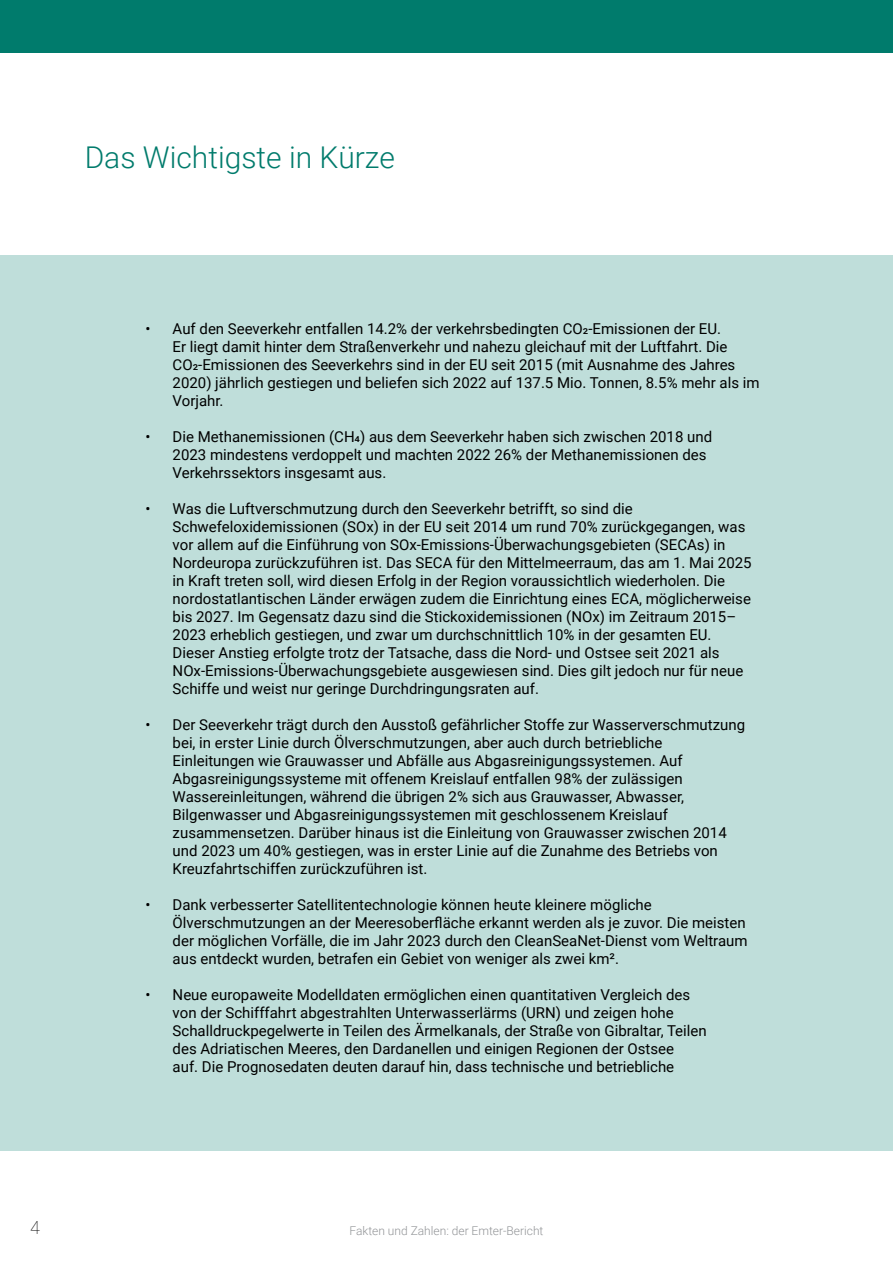
<style>
.page{position:relative;width:893px;height:1263px;background:#fff}
.page>*{position:absolute;margin:0;border:0;box-sizing:border-box;transform-origin:0 0}
.t1{font:300 30px "Roboto";color:#007b6c}
.t2{font:100 18px "Roboto";color:#000}
.t3{font:15px/18px "Roboto";color:#000}
.t4{font:300 12px "Roboto";color:#939598}
</style>
<div class="page">
<div style="left:0;top:0;width:893px;height:53px;background:#007b6c"></div>
<div style="left:0;top:255px;width:893px;height:895px;background:#bfdeda"></div>
<h1 class="t1" style="left:85px;top:136px;width:312px">Das Wichtigste in Kürze</h1>
<p class="t3" style="left:173px;top:319px;width:588px;text-indent:-27px">• Auf den Seeverkehr entfallen 14.2% der verkehrsbedingten CO2-Emissionen der EU.<br>Er liegt damit hinter dem Straßenverkehr und nahezu gleichauf mit der Luftfahrt. Die CO2-Emissionen des Seeverkehrs sind in der EU seit 2015 (mit Ausnahme des Jahres 2020) jährlich gestiegen und beliefen sich 2022 auf 137.5 Mio. Tonnen, 8.5% mehr als im Vorjahr.</p>
<p class="t3" style="left:173px;top:427px;width:541px;text-indent:-27px">• Die Methanemissionen (CH4) aus dem Seeverkehr haben sich zwischen 2018 und<br>2023 mindestens verdoppelt und machten 2022 26% der Methanemissionen des<br>Verkehrssektors insgesamt aus.</p>
<p class="t3" style="left:173px;top:499px;width:580px;text-indent:-27px">• Was die Luftverschmutzung durch den Seeverkehr betrifft, so sind die Schwefeloxidemissionen (SOx) in der EU seit 2014 um rund 70% zurückgegangen, was vor allem auf die Einführung von SOx-Emissions-Überwachungsgebieten (SECAs) in Nordeuropa zurückzuführen ist. Das SECA für den Mittelmeerraum, das am 1. Mai 2025 in Kraft treten soll, wird diesen Erfolg in der Region voraussichtlich wiederholen. Die nordostatlantischen Länder erwägen zudem die Einrichtung eines ECA, möglicherweise bis 2027. Im Gegensatz dazu sind die Stickoxidemissionen (NOx) im Zeitraum 2015– 2023 erheblich gestiegen, und zwar um durchschnittlich 10% in der gesamten EU.<br>Dieser Anstieg erfolgte trotz der Tatsache, dass die Nord- und Ostsee seit 2021 als NOx-Emissions-Überwachungsgebiete ausgewiesen sind. Dies gilt jedoch nur für neue Schiffe und weist nur geringe Durchdringungsraten auf.</p>
<p class="t3" style="left:173px;top:715px;width:574px;text-indent:-27px">• Der Seeverkehr trägt durch den Ausstoß gefährlicher Stoffe zur Wasserverschmutzung bei, in erster Linie durch Ölverschmutzungen, aber auch durch betriebliche Einleitungen wie Grauwasser und Abfälle aus Abgasreinigungssystemen. Auf Abgasreinigungssysteme mit offenem Kreislauf entfallen 98% der zulässigen Wassereinleitungen, während die übrigen 2% sich aus Grauwasser, Abwasser, Bilgenwasser und Abgasreinigungssystemen mit geschlossenem Kreislauf zusammensetzen. Darüber hinaus ist die Einleitung von Grauwasser zwischen 2014 und 2023 um 40% gestiegen, was in erster Linie auf die Zunahme des Betriebs von Kreuzfahrtschiffen zurückzuführen ist.</p>
<p class="t3" style="left:173px;top:895px;width:576px;text-indent:-27px">• Dank verbesserter Satellitentechnologie können heute kleinere mögliche Ölverschmutzungen an der Meeresoberfläche erkannt werden als je zuvor. Die meisten der möglichen Vorfälle, die im Jahr 2023 durch den CleanSeaNet-Dienst vom Weltraum aus entdeckt wurden, betrafen ein Gebiet von weniger als zwei km².</p>
<p class="t3" style="left:173px;top:985px;width:536px;text-indent:-27px">• Neue europaweite Modelldaten ermöglichen einen quantitativen Vergleich des von der Schifffahrt abgestrahlten Unterwasserlärms (URN) und zeigen hohe Schalldruckpegelwerte in Teilen des Ärmelkanals, der Straße von Gibraltar, Teilen des Adriatischen Meeres, den Dardanellen und einigen Regionen der Ostsee<br>auf. Die Prognosedaten deuten darauf hin, dass technische und betriebliche</p>
<p class="t2" style="left:30px;top:1214px;width:11px">4</p>
<p class="t4" style="left:349px;top:1223px;width:196px">Fakten und Zahlen: der Emter-Bericht</p>
</div>
